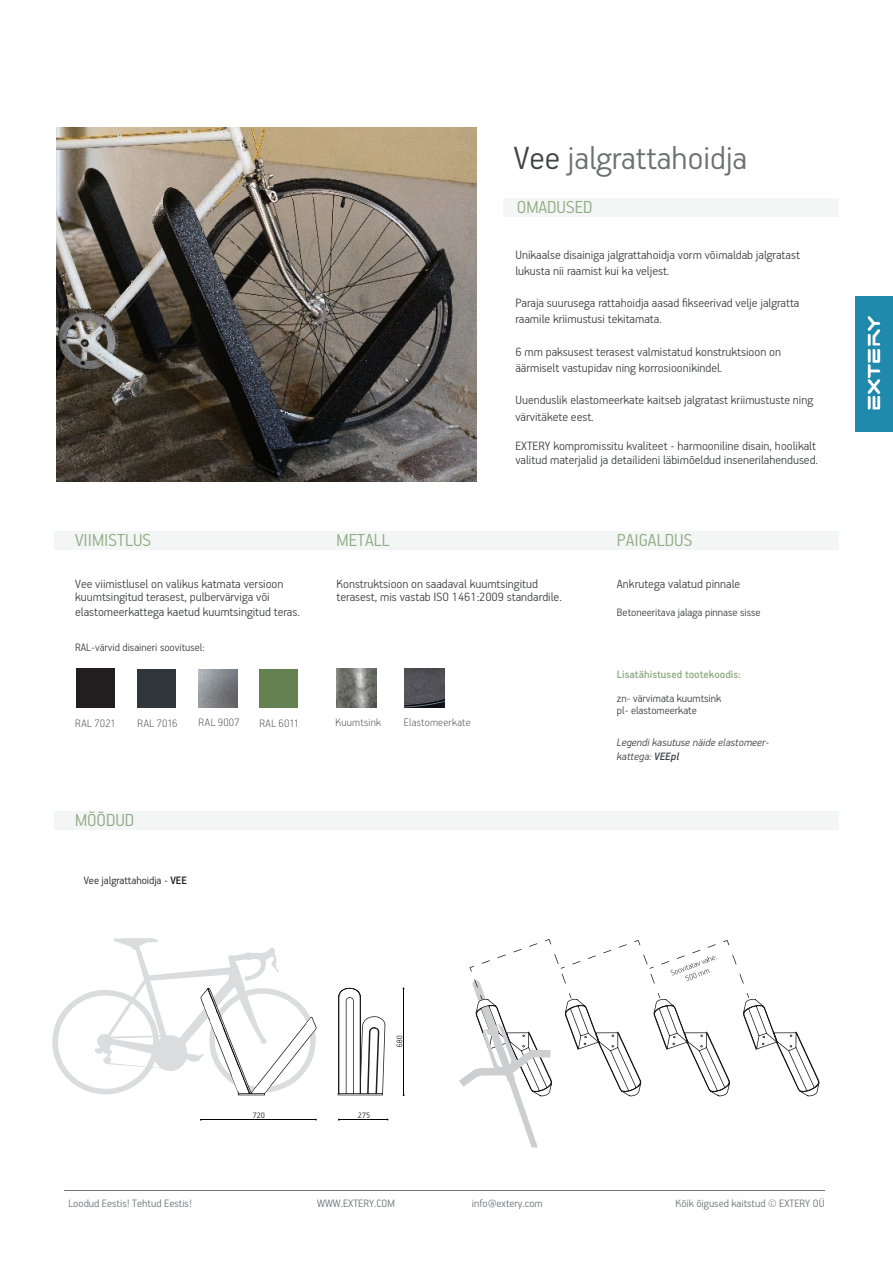
<style>
.page{position:relative;width:893px;height:1263px;background:#fff}
.page>*{position:absolute;margin:0;border:0;box-sizing:border-box;transform-origin:0 0}
.t1{font:300 36px "Extery PF Handbook Pro";color:#6f7073}
.t2{font:300 19.5px "Extery PF Handbook Pro";color:#8eac84}
.t3{font:300 19.5px "PF Handbook Pro";color:#8eac84}
.t4{font:300 13.5px/16.2px "Extery PF Handbook Pro";color:#414243}
.t5{font:300 12px/12px "Extery PF Handbook Pro";color:#414243}
.t6{font:300 12px "PF Handbook Pro";color:#727477}
.t7{font:100 12px "Extery PF Handbook Pro";letter-spacing:.02em;color:#414243}
.t8{font:italic 300 12px/14.4px "Extery PF Handbook Pro";color:#424345}
.t9{font:300 12px "Extery PF Handbook Pro";color:#727477}
.t10{font:500 12px "Extery PF Handbook Pro";color:#8eac84}
.t11{font:300 12px "Extery PF Handbook Pro";color:#231f20}
.t12{font:300 8.85px "Extery PF Handbook Pro";color:#211d1f}
.s1{color:#414243}
.s2{font-weight:500}
</style>
<div class="page">
<hr style="left:64px;top:1189px;width:760px;height:1px;background:#727476">
<img style="left:855px;top:297px;width:38px;height:134px">
<img style="left:56px;top:128px;width:420px;height:354px">
<img style="left:405px;top:669px;width:39px;height:39px">
<img style="left:337px;top:669px;width:39px;height:39px">
<div style="left:503px;top:198px;width:336px;height:18px;background:#f4f5f5"></div>
<div style="left:54px;top:531px;width:785px;height:18px;background:#f4f5f5"></div>
<div style="left:54px;top:811px;width:785px;height:18px;background:#f4f5f5"></div>
<div style="left:259px;top:669px;width:39px;height:39px;background:#638151"></div>
<div style="left:138px;top:669px;width:38px;height:39px;background:#31363c"></div>
<div style="left:76px;top:669px;width:38px;height:39px;background:#231f20"></div>
<hr style="left:201px;top:1119px;width:114px;height:1px;background:#040503">
<hr style="left:339px;top:1119px;width:48px;height:1px;background:#040503">
<svg style="left:237px;top:988px;width:582px;height:108px"></svg>
<svg style="left:52px;top:938px;width:265px;height:156px"></svg>
<svg style="left:459px;top:939px;width:290px;height:208px"></svg>
<img style="left:199px;top:669px;width:39px;height:39px">
<h1 class="t1" style="left:514px;top:140px;width:235px"><span class="s1">Vee</span> jalgrattahoidja</h1>
<h2 class="t2" style="left:517px;top:197px;width:77px">OMADUSED</h2>
<p class="t4" style="left:515px;top:246px;width:286px">Unikaalse disainiga jalgrattahoidja vorm võimaldab jalgratast lukusta nii raamist kui ka veljest.</p>
<p class="t4" style="left:515px;top:295px;width:286px">Paraja suurusega rattahoidja aasad fikseerivad velje jalgratta raamile kriimustusi tekitamata.</p>
<p class="t4" style="left:515px;top:344px;width:267px">6 mm paksusest terasest valmistatud konstruktsioon on äärmiselt vastupidav ning korrosioonikindel.</p>
<p class="t4" style="left:515px;top:392px;width:299px">Uuenduslik elastomeerkate kaitseb jalgratast kriimustuste ning värvitäkete eest.</p>
<p class="t4" style="left:515px;top:440px;width:304px;line-height:13.5px">EXTERY kompromissitu kvaliteet - harmooniline disain, hoolikalt valitud materjalid ja detailideni läbimõeldud insenerilahendused.</p>
<h2 class="t2" style="left:75px;top:531px;width:78px">VIIMISTLUS</h2>
<h2 class="t2" style="left:337px;top:531px;width:55px">METALL</h2>
<h2 class="t2" style="left:617px;top:531px;width:77px">PAIGALDUS</h2>
<p class="t4" style="left:75px;top:577px;width:226px;line-height:14px">Vee viimistlusel on valikus katmata versioon kuumtsingitud terasest, pulbervärviga või elastomeerkattega kaetud kuumtsingitud teras.</p>
<p class="t5" style="left:75px;top:641px;width:131px">RAL-värvid disaineri soovitusel:</p>
<p class="t7" style="left:75px;top:717px;width:42px">RAL 7021</p>
<p class="t7" style="left:138px;top:717px;width:42px">RAL 7016</p>
<p class="t7" style="left:199px;top:717px;width:43px">RAL 9007</p>
<p class="t7" style="left:259px;top:717px;width:41px">RAL 6011</p>
<h2 class="t3" style="left:75px;top:809px;width:61px">MÕÕDUD</h2>
<p class="t11" style="left:84px;top:874px;width:105px">Vee jalgrattahoidja - <span class="s2">VEE</span></p>
<p class="t4" style="left:337px;top:577px;width:227px;line-height:13.5px">Konstruktsioon on saadaval kuumtsingitud terasest, mis vastab ISO 1461:2009 standardile.</p>
<p class="t7" style="left:336px;top:717px;width:47px">Kuumtsink</p>
<p class="t7" style="left:404px;top:717px;width:68px">Elastomeerkate</p>
<p class="t4" style="left:617px;top:575px;width:125px">Ankrutega valatud pinnale</p>
<p class="t5" style="left:617px;top:607px;width:145px">Betoneeritava jalaga pinnase sisse</p>
<p class="t10" style="left:617px;top:667px;width:125px">Lisatähistused tootekoodis:</p>
<p class="t5" style="left:617px;top:693px;width:106px">zn- värvimata kuumtsink pl- elastomeerkate</p>
<p class="t8" style="left:617px;top:734px;width:154px">Legendi kasutuse näide elastomeer&shy;kattega: <span class="s2">VEEpl</span></p>
<p class="t12" style="left:253px;top:1110px;width:14px">720</p>
<p class="t12" style="left:358px;top:1110px;width:14px">275</p>
<p class="t6" style="left:68px;top:1196px;width:125px">Loodud Eestis! Tehtud Eestis!</p>
<p class="t6" style="left:317px;top:1196px;width:79px">WWW.EXTERY.COM</p>
<p class="t6" style="left:472px;top:1196px;width:73px">info@extery.com</p>
<p class="t9" style="left:676px;top:1197px;width:150px">Kõik õigused kaitstud © EXTERY OÜ</p>
</div>
